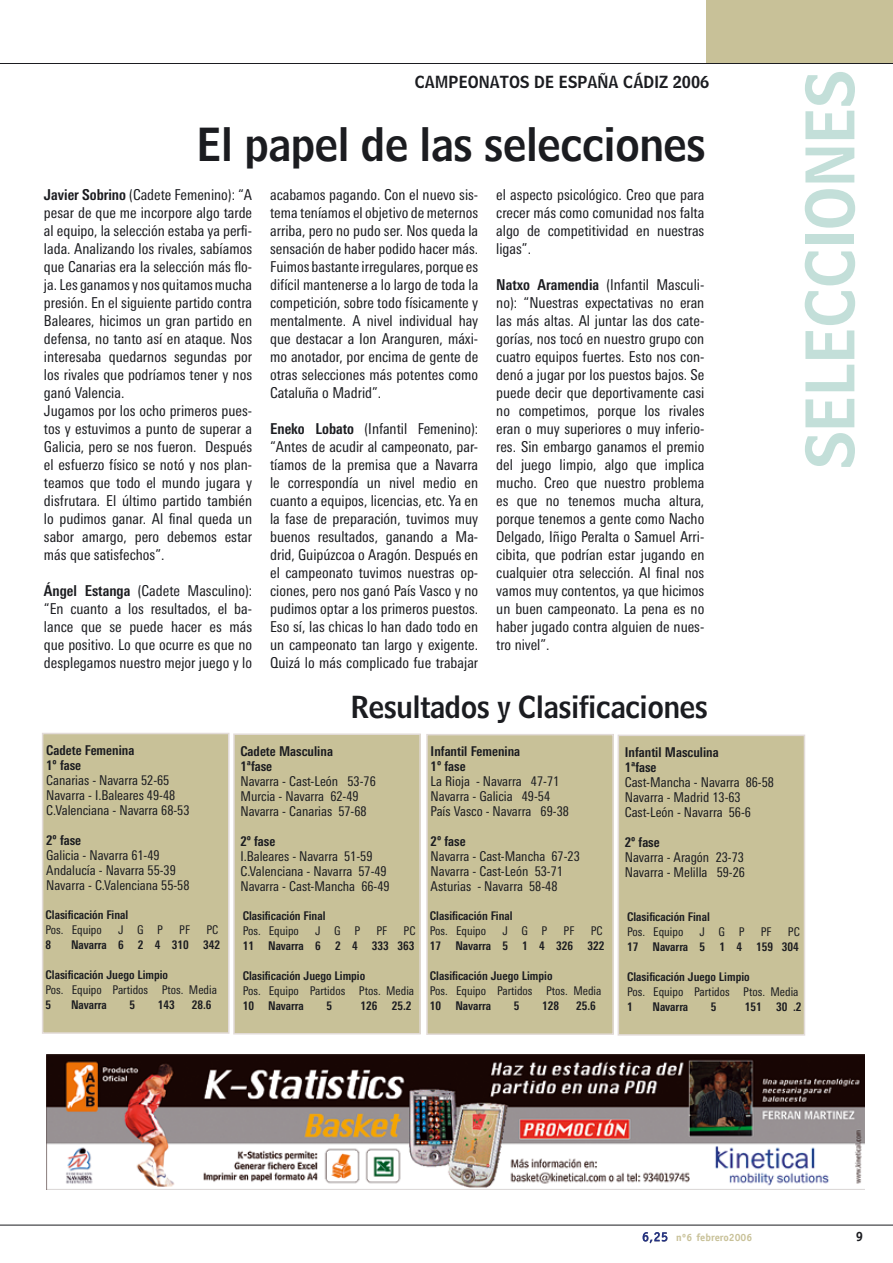
<style>
.page{position:relative;width:893px;height:1263px;background:#fff}
.page>*{position:absolute;margin:0;border:0;box-sizing:border-box;transform-origin:0 0}
.t1{font:66px "Bell Centennial BT Name And Number";letter-spacing:-.01em;color:#c3dfd9}
.t2{font:45px "Bell Centennial BT Name And Number";letter-spacing:-.02em;color:#1b1c20}
.t3{font:30px "Bell Centennial BT Name And Number";letter-spacing:-.02em;color:#1b1c20}
.t4{font:16.5px "Bell Centennial BT Name And Number";color:#1b1c20}
.t5{font:condensed 15px/18px "Linotype Univers";color:#1b1c20;text-align:justify}
.t6{font:condensed 13.5px/15px "Linotype Univers";color:#1b1c20}
.t7{font:700 condensed 13.5px/15px "Linotype Univers";color:#1b1c20}
.t8{font:700 condensed 12px "Linotype Univers";color:#1b1c20}
.t9{font:condensed 12px "Linotype Univers";color:#1b1c20}
.t10{font:700 10.5px "Officina Sans";color:#c8c198}
.s1{font-weight:700}
</style>
<div class="page">
<div style="left:706px;top:0;width:187px;height:64px;background:#c8c198"></div>
<hr style="left:0;top:63px;width:893px;height:1px;background:#1b1c20">
<hr style="left:0;top:1225px;width:893px;height:1px;background:#1b1c20">
<svg style="left:642px;top:1232px;width:26px;height:11px"></svg>
<div style="left:234px;top:734px;width:186px;height:300px;background:#c8c198"></div>
<div style="left:233px;top:733px;width:188px;height:301px;border:2px solid #e2dbd8"></div>
<div style="left:43px;top:733px;width:186px;height:300px;background:#c8c198"></div>
<div style="left:42px;top:733px;width:187px;height:301px;border:2px solid #e2dbd8"></div>
<img style="left:46px;top:1055px;width:819px;height:134px">
<div style="left:618px;top:735px;width:186px;height:300px;background:#c8c198"></div>
<div style="left:618px;top:735px;width:187px;height:301px;border:2px solid #e2dbd8"></div>
<div style="left:427px;top:735px;width:186px;height:299px;background:#c8c198"></div>
<div style="left:426px;top:734px;width:188px;height:301px;border:2px solid #e2dbd8"></div>
<p class="t4" style="left:415px;top:71px;width:296px">CAMPEONATOS DE ESPAÑA CÁDIZ 2006</p>
<h1 class="t1" style="left:788px;top:469px;width:400px;rotate:-90deg">SELECCIONES</h1>
<h2 class="t2" style="left:197px;top:116px;width:511px">El papel de las selecciones</h2>
<p class="t5" style="left:44px;top:186px;width:210px;text-align:left"><span class="s1">Javier Sobrino</span> (Cadete Femenino): “A pesar de que me incorpore algo tarde al equipo, la selección estaba ya perfi&shy;lada. Analizando los rivales, sabíamos que Canarias era la selección más flo&shy;ja. Les ganamos y nos quitamos mucha presión. En el siguiente partido contra Baleares, hicimos un gran partido en defensa, no tanto así en ataque. Nos interesaba quedarnos segundas por los rivales que podríamos tener y nos ganó Valencia.<br>Jugamos por los ocho primeros pues&shy;tos y estuvimos a punto de superar a Galicia, pero se nos fueron. Después el esfuerzo físico se notó y nos plan&shy;teamos que todo el mundo jugara y disfrutara. El último partido también lo pudimos ganar. Al final queda un sabor amargo, pero debemos estar más que satisfechos”.</p>
<p class="t5" style="left:44px;top:582px;width:210px"><span class="s1">Ángel Estanga</span> (Cadete Masculino): “En cuanto a los resultados, el ba&shy;lance que se puede hacer es más que positivo. Lo que ocurre es que no desplegamos nuestro mejor juego y lo</p>
<p class="t5" style="left:270px;top:186px;width:210px">acabamos pagando. Con el nuevo sis&shy;tema teníamos el objetivo de meternos arriba, pero no pudo ser. Nos queda la sensación de haber podido hacer más.<br>Fuimos bastante irregulares, porque es difícil mantenerse a lo largo de toda la competición, sobre todo físicamente y mentalmente. A nivel individual hay que destacar a Ion Aranguren, máxi&shy;mo anotador, por encima de gente de otras selecciones más potentes como Cataluña o Madrid”.</p>
<p class="t5" style="left:270px;top:420px;width:210px"><span class="s1">Eneko Lobato</span> (Infantil Femenino): “Antes de acudir al campeonato, par&shy;tíamos de la premisa que a Navarra le correspondía un nivel medio en cuanto a equipos, licencias, etc. Ya en la fase de preparación, tuvimos muy buenos resultados, ganando a Ma&shy;drid, Guipúzcoa o Aragón. Después en el campeonato tuvimos nuestras op&shy;ciones, pero nos ganó País Vasco y no pudimos optar a los primeros puestos.<br>Eso sí, las chicas lo han dado todo en un campeonato tan largo y exigente.<br>Quizá lo más complicado fue trabajar</p>
<p class="t5" style="left:496px;top:186px;width:210px">el aspecto psicológico. Creo que para crecer más como comunidad nos falta algo de competitividad en nuestras ligas”.</p>
<p class="t5" style="left:496px;top:276px;width:210px"><span class="s1">Natxo Aramendia</span> (Infantil Masculi&shy;no): “Nuestras expectativas no eran las más altas. Al juntar las dos cate&shy;gorías, nos tocó en nuestro grupo con cuatro equipos fuertes. Esto nos con&shy;denó a jugar por los puestos bajos. Se puede decir que deportivamente casi no competimos, porque los rivales eran o muy superiores o muy inferio&shy;res. Sin embargo ganamos el premio del juego limpio, algo que implica mucho. Creo que nuestro problema es que no tenemos mucha altura, porque tenemos a gente como Nacho Delgado, Iñigo Peralta o Samuel Arri&shy;cibita, que podrían estar jugando en cualquier otra selección. Al final nos vamos muy contentos, ya que hicimos un buen campeonato. La pena es no haber jugado contra alguien de nues&shy;tro nivel”.</p>
<p class="t7" style="left:46px;top:743px;width:90px">Cadete Femenina<br>1º fase</p>
<p class="t6" style="left:46px;top:773px;width:145px">Canarias - Navarra 52-65<br>Navarra - I.Baleares 49-48<br>C.Valenciana - Navarra 68-53</p>
<p class="t7" style="left:46px;top:833px;width:36px">2º fase</p>
<p class="t6" style="left:46px;top:848px;width:145px">Galicia - Navarra 61-49<br>Andalucía - Navarra 55-39<br>Navarra - C.Valenciana 55-58</p>
<p class="t8" style="left:46px;top:908px;width:84px">Clasificación Final</p>
<p class="t9" style="left:46px;top:923px;width:58px">Pos. Equipo</p>
<p class="t9" style="left:118px;top:923px;width:46px">J G P</p>
<p class="t9" style="left:179px;top:923px;width:12px">PF</p>
<p class="t9" style="left:206px;top:923px;width:13px">PC</p>
<p class="t8" style="left:46px;top:938px;width:7px">8</p>
<p class="t8" style="left:71px;top:938px;width:151px">Navarra 6 2 4 310 342</p>
<p class="t8" style="left:46px;top:968px;width:124px">Clasificación Juego Limpio</p>
<p class="t9" style="left:46px;top:983px;width:173px">Pos. Equipo Partidos Ptos. Media</p>
<p class="t8" style="left:46px;top:998px;width:7px">5</p>
<p class="t8" style="left:71px;top:998px;width:37px">Navarra</p>
<p class="t8" style="left:129px;top:998px;width:7px">5</p>
<p class="t8" style="left:158px;top:998px;width:18px">143</p>
<p class="t8" style="left:192px;top:998px;width:21px">28.6</p>
<h3 class="t3" style="left:351px;top:688px;width:359px">Resultados y Clasificaciones</h3>
<p class="t7" style="left:240px;top:744px;width:94px">Cadete Masculina<br>1ªfase</p>
<p class="t6" style="left:240px;top:774px;width:137px">Navarra - Cast-León 53-76<br>Murcia - Navarra 62-49<br>Navarra - Canarias 57-68</p>
<p class="t7" style="left:240px;top:834px;width:36px">2º fase</p>
<p class="t6" style="left:240px;top:849px;width:151px">I.Baleares - Navarra 51-59<br>C.Valenciana - Navarra 57-49<br>Navarra - Cast-Mancha 66-49</p>
<p class="t8" style="left:243px;top:909px;width:84px">Clasificación Final</p>
<p class="t9" style="left:243px;top:924px;width:58px">Pos. Equipo</p>
<p class="t9" style="left:315px;top:924px;width:46px">J G P</p>
<p class="t9" style="left:376px;top:924px;width:12px">PF</p>
<p class="t9" style="left:404px;top:924px;width:13px">PC</p>
<p class="t8" style="left:243px;top:939px;width:173px">11 Navarra 6 2 4 333 363</p>
<p class="t8" style="left:243px;top:969px;width:124px">Clasificación Juego Limpio</p>
<p class="t9" style="left:243px;top:984px;width:173px">Pos. Equipo Partidos Ptos. Media</p>
<p class="t8" style="left:243px;top:999px;width:63px">10 Navarra</p>
<p class="t8" style="left:327px;top:999px;width:7px">5</p>
<p class="t8" style="left:361px;top:999px;width:52px">126 25.2</p>
<p class="t7" style="left:431px;top:744px;width:91px">Infantil Femenina<br>1º fase</p>
<p class="t6" style="left:431px;top:774px;width:140px">La Rioja - Navarra 47-71<br>Navarra - Galicia 49-54<br>País Vasco - Navarra 69-38</p>
<p class="t7" style="left:431px;top:834px;width:36px">2º fase</p>
<p class="t6" style="left:431px;top:849px;width:151px">Navarra - Cast-Mancha 67-23<br>Navarra - Cast-León 53-71<br>Asturias - Navarra 58-48</p>
<p class="t8" style="left:430px;top:909px;width:84px">Clasificación Final</p>
<p class="t9" style="left:430px;top:924px;width:58px">Pos. Equipo</p>
<p class="t9" style="left:502px;top:924px;width:46px">J G P</p>
<p class="t9" style="left:564px;top:924px;width:12px">PF</p>
<p class="t9" style="left:591px;top:924px;width:13px">PC</p>
<p class="t8" style="left:430px;top:939px;width:176px">17 Navarra 5 1 4 326 322</p>
<p class="t8" style="left:430px;top:969px;width:124px">Clasificación Juego Limpio</p>
<p class="t9" style="left:430px;top:984px;width:173px">Pos. Equipo Partidos Ptos. Media</p>
<p class="t8" style="left:430px;top:999px;width:63px">10 Navarra</p>
<p class="t8" style="left:514px;top:999px;width:7px">5</p>
<p class="t8" style="left:542px;top:999px;width:18px">128</p>
<p class="t8" style="left:576px;top:999px;width:21px">25.6</p>
<p class="t7" style="left:625px;top:745px;width:96px">Infantil Masculina<br>1ªfase</p>
<p class="t6" style="left:625px;top:775px;width:151px">Cast-Mancha - Navarra 86-58<br>Navarra - Madrid 13-63<br>Cast-León - Navarra 56-6</p>
<p class="t7" style="left:625px;top:835px;width:36px">2º fase</p>
<p class="t6" style="left:625px;top:850px;width:122px">Navarra - Aragón 23-73<br>Navarra - Melilla 59-26</p>
<p class="t8" style="left:627px;top:910px;width:84px">Clasificación Final</p>
<p class="t9" style="left:627px;top:925px;width:58px">Pos. Equipo</p>
<p class="t9" style="left:700px;top:925px;width:46px">J G P</p>
<p class="t9" style="left:761px;top:925px;width:12px">PF</p>
<p class="t9" style="left:788px;top:925px;width:13px">PC</p>
<p class="t8" style="left:627px;top:940px;width:173px">17 Navarra 5 1 4 159 304</p>
<p class="t8" style="left:627px;top:970px;width:124px">Clasificación Juego Limpio</p>
<p class="t9" style="left:627px;top:985px;width:173px">Pos. Equipo Partidos Ptos. Media</p>
<p class="t8" style="left:627px;top:1000px;width:7px">1</p>
<p class="t8" style="left:652px;top:1000px;width:37px">Navarra</p>
<p class="t8" style="left:711px;top:1000px;width:7px">5</p>
<p class="t8" style="left:745px;top:1000px;width:58px">151 30 .2</p>
<p class="t10" style="left:676px;top:1231px;width:77px">nº6 febrero2006</p>
</div>
